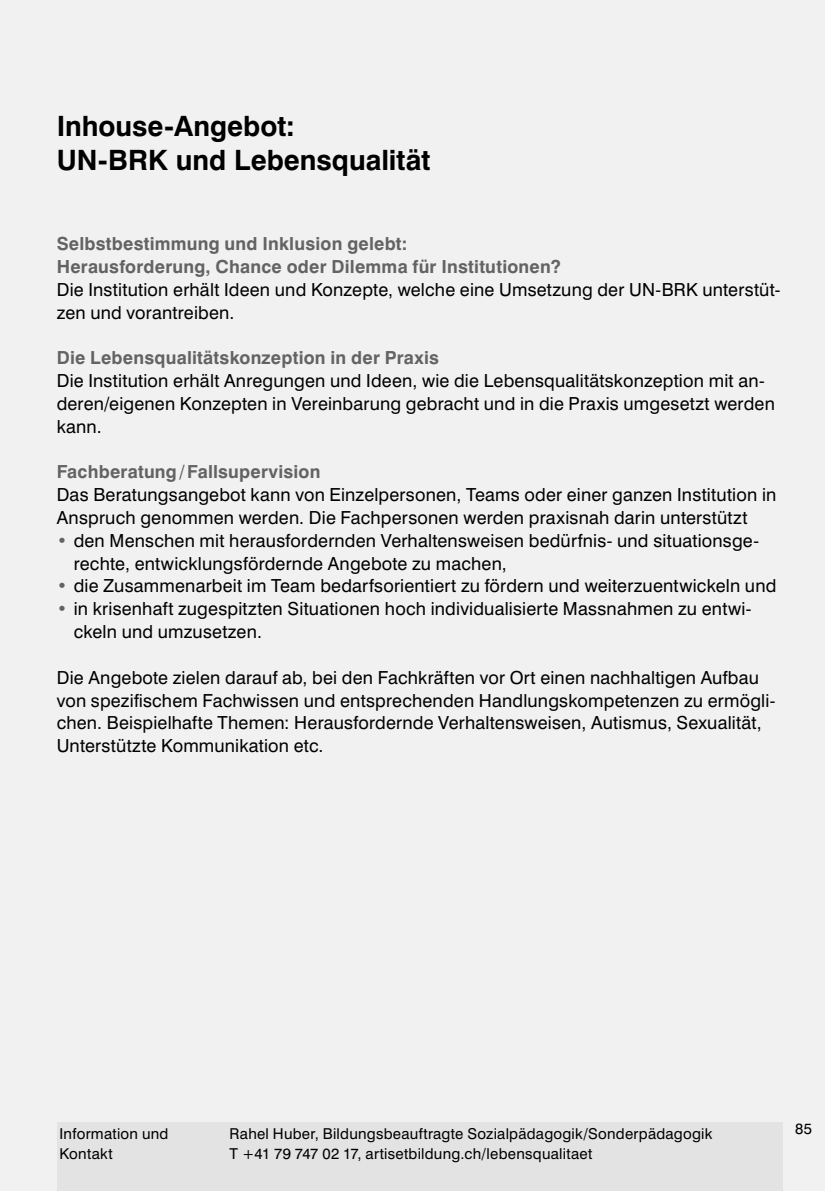
<style>
.page{position:relative;width:825px;height:1191px;background:#f1f1f1}
.page>*{position:absolute;margin:0;border:0;box-sizing:border-box;transform-origin:0 0}
.t1{font:700 28px/34.2px "Swiss 721 BT";color:#000}
.t2{font:18px/22.8px "Swiss 721 BT";letter-spacing:.01em;color:#000}
.t3{font:700 18px/22.8px "Swiss 721 BT";letter-spacing:.01em;color:#646363}
.t4{font:15px/20px "Swiss 721 BT";letter-spacing:.02em;color:#000}
.s1{color:#646363}
</style>
<div class="page">
<div style="left:57px;top:1123px;width:725px;height:68px;background:#e3e3e3"></div>
<h1 class="t1" style="left:57px;top:109px;width:375px">Inhouse-Angebot:<br>UN-BRK und Lebensqualität</h1>
<p class="t3" style="left:57px;top:232px;width:505px">Selbstbestimmung und Inklusion gelebt:<br>Herausforderung, Chance oder Dilemma für Institutionen?</p>
<p class="t2" style="left:57px;top:278px;width:725px">Die Institution erhält Ideen und Konzepte, welche eine Umsetzung der UN-BRK unterstüt&shy;zen und vorantreiben.</p>
<p class="t3" style="left:57px;top:346px;width:384px">Die Lebensqualitätskonzeption in der Praxis</p>
<p class="t2" style="left:57px;top:369px;width:720px">Die Institution erhält Anregungen und Ideen, wie die Lebensqualitätskonzeption mit an&shy;deren/eigenen Konzepten in Vereinbarung gebracht und in die Praxis umgesetzt werden kann.</p>
<p class="t3" style="left:57px;top:460px;width:265px">Fachberatung/Fallsupervision</p>
<p class="t2" style="left:57px;top:483px;width:721px">Das Beratungsangebot kann von Einzelpersonen, Teams oder einer ganzen Institution in<br>Anspruch genommen werden. Die Fachpersonen werden praxisnah darin unterstützt</p>
<p class="t2" style="left:74px;top:529px;width:687px;text-indent:-17px"><span class="s1">•</span> den Menschen mit herausfordernden Verhaltensweisen bedürfnis- und situationsge&shy;rechte, entwicklungsfördernde Angebote zu machen,</p>
<p class="t2" style="left:57px;top:574px;width:721px"><span class="s1">•</span> die Zusammenarbeit im Team bedarfsorientiert zu fördern und weiterzuentwickeln und</p>
<p class="t2" style="left:74px;top:597px;width:679px;text-indent:-17px"><span class="s1">•</span> in krisenhaft zugespitzten Situationen hoch individualisierte Massnahmen zu entwi&shy;ckeln und umzusetzen.</p>
<p class="t2" style="left:57px;top:666px;width:720px">Die Angebote zielen darauf ab, bei den Fachkräften vor Ort einen nachhaltigen Aufbau von spezifischem Fachwissen und entsprechenden Handlungskompetenzen zu ermögli&shy;chen. Beispielhafte Themen: Herausfordernde Verhaltensweisen, Autismus, Sexualität, Unterstützte Kommunikation etc.</p>
<p class="t4" style="left:60px;top:1123px;width:110px">Information und<br>Kontakt</p>
<p class="t4" style="left:230px;top:1123px;width:484px">Rahel Huber, Bildungsbeauftragte Sozialpädagogik/Sonderpädagogik<br>T +41 79 747 02 17, artisetbildung.ch/lebensqualitaet</p>
<p class="t4" style="left:795px;top:1119px;width:18px">85</p>
</div>
